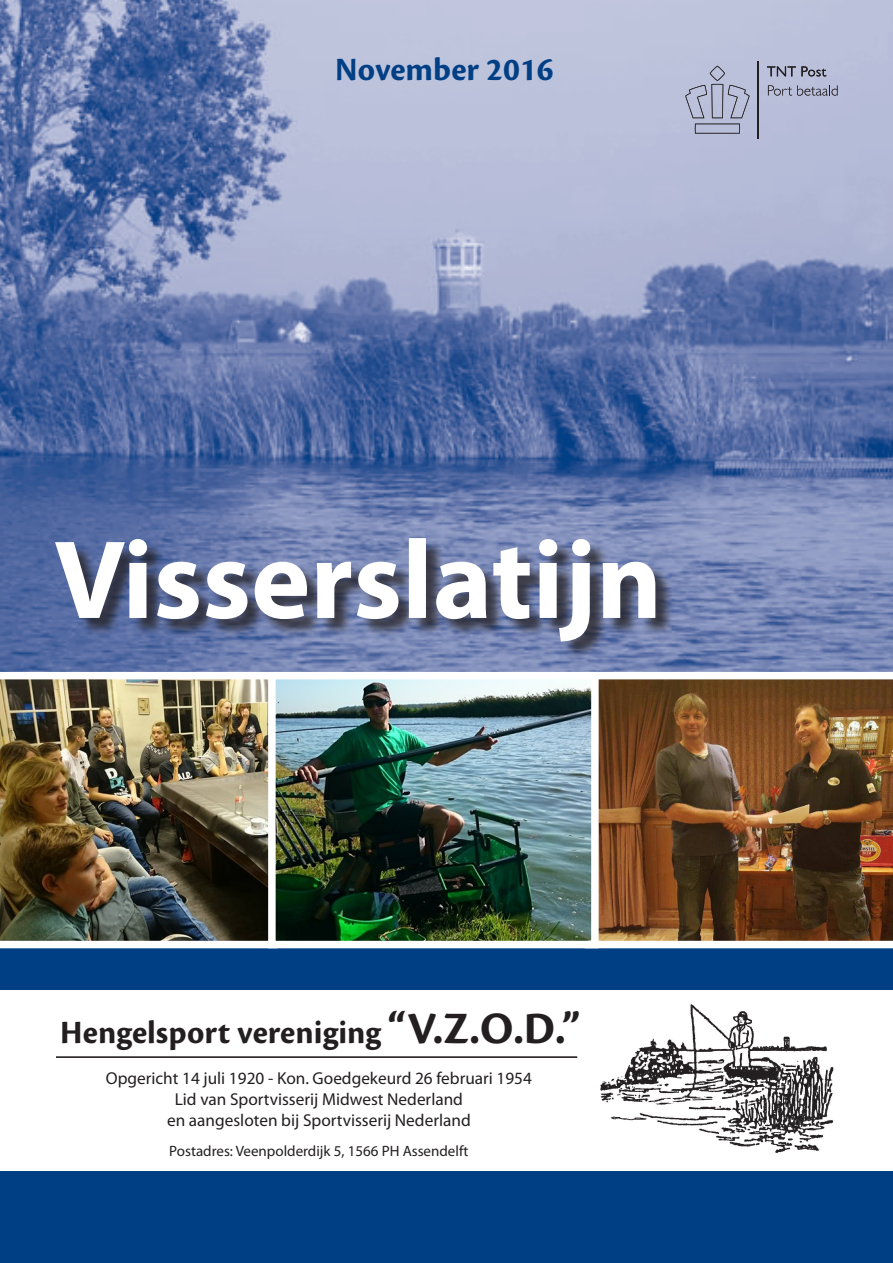
<style>
.page{position:relative;width:893px;height:1263px;background:#fff}
.page>*{position:absolute;margin:0;border:0;box-sizing:border-box;transform-origin:0 0}
.Titel{font:700 112.5px "Myriad Pro";color:#fff}
.t1{font:700 33.75px "Cronos Pro";letter-spacing:.005em;color:#231f20}
.t2{font:700 33.75px "Cronos Pro";color:#013f85}
.t3{font:17.25px/21px "Myriad Pro";color:#231f20;text-align:center}
.Colofon_body{font:15px "Myriad Pro";color:#231f20}
.s1{font-size:46.65px}
</style>
<div class="page">
<img style="left:0;top:0;width:893px;height:672px">
<img style="left:600px;top:1004px;width:234px;height:149px">
<hr style="left:56px;top:1056px;width:521px;height:2px;background:#231f20">
<div style="left:0;top:942px;width:893px;height:48px;background:#013f85"></div>
<img style="left:0;top:679px;width:268px;height:269px">
<img style="left:599px;top:679px;width:294px;height:269px">
<div style="left:0;top:1171px;width:893px;height:92px;background:#013f85"></div>
<div style="left:58px;top:540px;width:616px;height:120px;background:#231f20;opacity:.75"></div>
<img style="left:277px;top:681px;width:313px;height:258px">
<div style="left:268px;top:672px;width:331px;height:276px;border:8px solid #fff"></div>
<svg style="left:767px;top:66px;width:59px;height:11px"></svg>
<svg style="left:768px;top:85px;width:69px;height:11px"></svg>
<hr style="left:757px;top:61px;width:1px;height:78px;background:#231f20">
<svg style="left:685px;top:66px;width:65px;height:52px;background:#adb1ca"></svg>
<svg style="left:695px;top:124px;width:45px;height:10px"></svg>
<p class="t2" style="left:335px;top:51px;width:220px">November 2016</p>
<p class="Titel" style="left:54px;top:507px;width:610px">Visserslatijn</p>
<p class="t1" style="left:60px;top:1013px;width:521px">Hengelsport vereniging <span class="s1">“V.Z.O.D.”</span></p>
<p class="t3" style="left:106px;top:1068px;width:428px">Opgericht 14 juli 1920 - Kon. Goedgekeurd 26 februari 1954</p>
<p class="t3" style="left:167px;top:1089px;width:305px">Lid van Sportvisserij Midwest Nederland en aangesloten bij Sportvisserij Nederland</p>
<p class="Colofon_body" style="left:169px;top:1142px;width:301px">Postadres: Veenpolderdijk 5, 1566 PH Assendelft</p>
</div>
